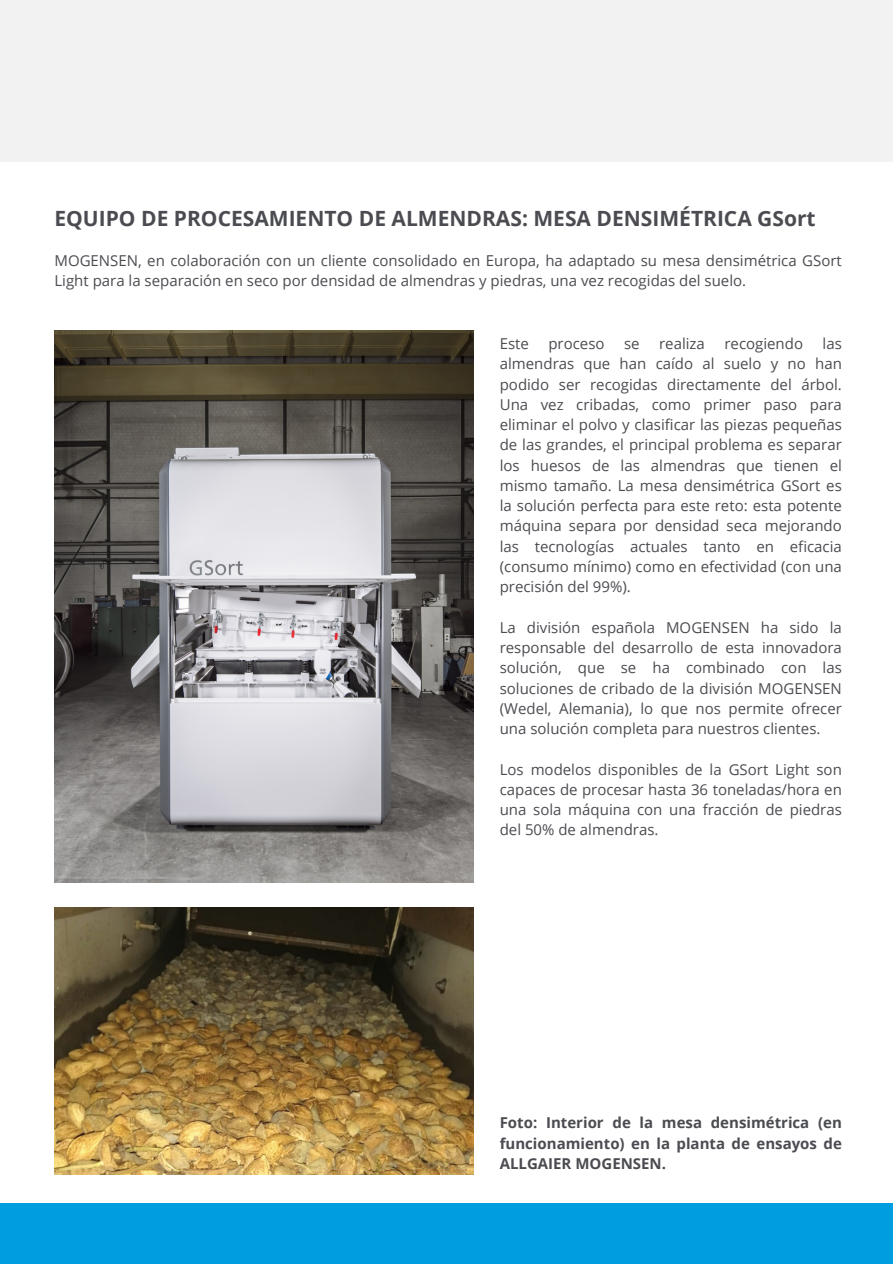
<style>
.page{position:relative;width:893px;height:1264px;background:#fff}
.page>*{position:absolute;margin:0;border:0;box-sizing:border-box;transform-origin:0 0}
.t1{font:700 21px "Open Sans";color:#4b4c51}
.t2{font:15px/20.2px "Open Sans";color:#4b4c51;text-align:justify}
.t3{font:700 15px/20.2px "Open Sans";color:#4b4c51;text-align:justify}
</style>
<div class="page">
<img style="left:54px;top:907px;width:419px;height:267px">
<div style="left:0;top:1203px;width:892px;height:60px;background:#009ee0"></div>
<div style="left:0;top:0;width:892px;height:161px;background:#f2f2f2"></div>
<img style="left:54px;top:330px;width:419px;height:552px">
<p class="t1" style="left:54px;top:203px;width:762px">EQUIPO DE PROCESAMIENTO DE ALMENDRAS: MESA DENSIMÉTRICA GSort</p>
<p class="t2" style="left:54px;top:250px;width:788px">MOGENSEN, en colaboración con un cliente consolidado en Europa, ha adaptado su mesa densimétrica GSort<br>Light para la separación en seco por densidad de almendras y piedras, una vez recogidas del suelo.</p>
<p class="t2" style="left:499px;top:333px;width:343px;text-indent:323px">las almendras que han caído al suelo y no han podido ser recogidas directamente del árbol.<br>Una vez cribadas, como primer paso para eliminar el polvo y clasificar las piezas pequeñas de las grandes, el principal problema es separar los huesos de las almendras que tienen el mismo tamaño. La mesa densimétrica GSort es la solución perfecta para este reto: esta potente máquina separa por densidad seca mejorando las tecnologías actuales tanto en eficacia (consumo mínimo) como en efectividad (con una precisión del 99%).</p>
<p class="t2" style="left:499px;top:617px;width:343px">La división española MOGENSEN ha sido la responsable del desarrollo de esta innovadora solución, que se ha combinado con las soluciones de cribado de la división MOGENSEN (Wedel, Alemania), lo que nos permite ofrecer una solución completa para nuestros clientes.</p>
<p class="t2" style="left:499px;top:758px;width:343px">Los modelos disponibles de la GSort Light son capaces de procesar hasta 36 toneladas/hora en una sola máquina con una fracción de piedras del 50% de almendras.</p>
<p class="t2" style="left:499px;top:333px;width:31px">Este</p>
<p class="t2" style="left:548px;top:333px;width:58px">proceso</p>
<p class="t2" style="left:624px;top:333px;width:17px">se</p>
<p class="t2" style="left:659px;top:333px;width:47px">realiza</p>
<p class="t2" style="left:724px;top:333px;width:80px">recogiendo</p>
<p class="t3" style="left:499px;top:1112px;width:343px">Foto: Interior de la mesa densimétrica (en funcionamiento) en la planta de ensayos de ALLGAIER MOGENSEN.</p>
</div>
